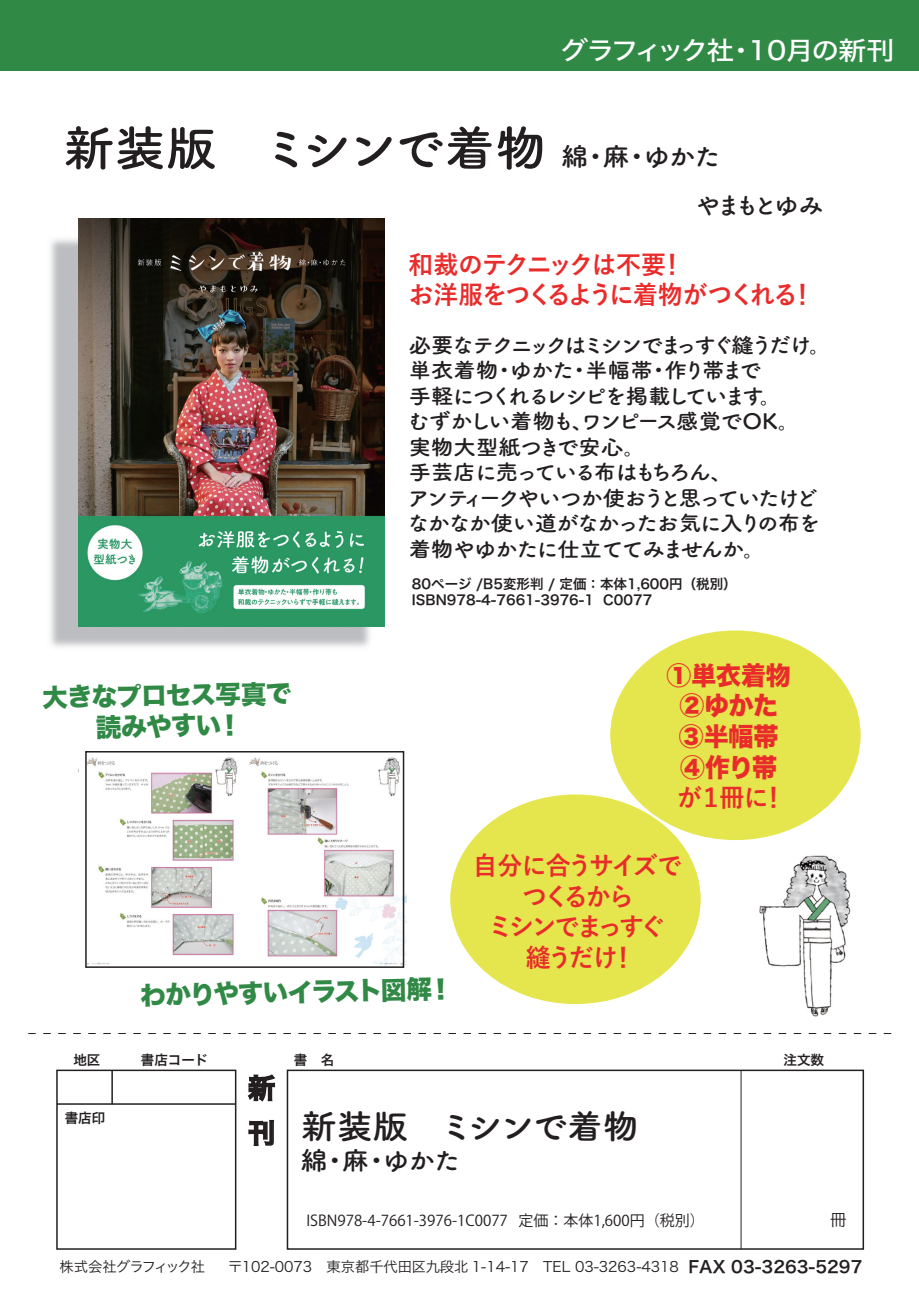
<style>
.page{position:relative;width:919px;height:1289px;background:#fff}
.page>*{position:absolute;margin:0;border:0;box-sizing:border-box;transform-origin:0 0}
.t1{font:700 48.75px "Tsuku A Rd Gothic";color:#231f20;scale:1.05 1}
.t2{font:700 34.05px "Tsuku A Rd Gothic";color:#231f20;scale:1.05 1}
.t3{font:27px "Hira Kaku Pro N W6";color:#231f20}
.t4{font:700 25.5px/30.6px "Yu Go";letter-spacing:-.06em;color:#e92c2b}
.t5{font:25.5px/30.6px "Hira Kaku Std W8";color:#318946;text-align:center}
.t6{font:700 25.5px/30.6px "Yu Go";letter-spacing:-.115em;color:#e92c2b;text-align:center}
.t7{font:25.5px/30.6px "Hira Kaku Std W8";color:#e92c2b;text-align:center}
.t8{font:25.5px "Hiragino Sans W5";letter-spacing:-.07em;color:#fff;scale:1.09 1}
.t9{font:700 25.5px "Tsuku A Rd Gothic";color:#231f20;scale:1.05 1}
.t10{font:700 25.5px "Yu Go";letter-spacing:-.095em;color:#e92c2b}
.t11{font:700 23.25px "Tsuku A Rd Gothic";letter-spacing:-.16em;color:#231f20;scale:1.07 1}
.t12{font:700 21.3px/25.5px "Tsuku A Rd Gothic";letter-spacing:-.1em;color:#231f20;scale:1.05 1}
.t13{font:16.5px "Hira Kaku Pro N W3";color:#231f20}
.t14{font:15px "Koz Go Pr 6 N";color:#231f20}
.t15{font:14.25px "Hira Kaku Pro W3";color:#231f20}
.t16{font:13.5px/16.2px "Hira Kaku Pro W6";color:#231f20}
.s1{font-size:25.5px}
.s2{font-family:"Hira Kaku Pro W6";font-size:16.5px}
</style>
<div class="page">
<div style="left:450px;top:794px;width:250px;height:210px;background:#e5e64d;border-radius:50%"></div>
<div style="left:610px;top:630px;width:250px;height:210px;background:#e5e64d;border-radius:50%"></div>
<div style="left:56px;top:1069px;width:180px;height:180px;border:2px solid #231f20"></div>
<hr style="left:111px;top:1070px;width:2px;height:34px;background:#231f20">
<div style="left:287px;top:1069px;width:577px;height:180px;border:2px solid #231f20"></div>
<hr style="left:740px;top:1070px;width:1px;height:178px;background:#231f20">
<hr style="left:57px;top:1103px;width:179px;height:1px;background:#231f20">
<svg style="left:248px;top:1119px;width:27px;height:27px"></svg>
<svg style="left:247px;top:1074px;width:29px;height:28px"></svg>
<svg style="left:28px;top:1033px;width:863px;height:1px"></svg>
<div style="left:0;top:0;width:918px;height:70px;background:#318946"></div>
<img style="left:50px;top:218px;width:335px;height:429px">
<img style="left:79px;top:218px;width:305px;height:408px">
<img style="left:88px;top:751px;width:318px;height:214px">
<div style="left:85px;top:751px;width:319px;height:216px;border:2px solid #231f20"></div>
<img style="left:759px;top:855px;width:92px;height:162px">
<p class="t8" style="left:560px;top:28px;width:307px">グラフィック社・10月の新刊</p>
<h1 class="t1" style="left:63px;top:110px;width:628px">新装版　ミシンで着物 <span class="s1">綿・麻・ゆかた</span></h1>
<p class="t11" style="left:695px;top:187px;width:121px">やまもとゆみ</p>
<p class="t4" style="left:408px;top:249px;width:408px">和裁のテクニックは不要！<br>お洋服をつくるように着物がつくれる！</p>
<p class="t12" style="left:407px;top:330px;width:406px">必要なテクニックはミシンでまっすぐ縫うだけ。単衣着物・ゆかた・半幅帯・作り帯まで<br>手軽につくれるレシピを掲載しています。<br>むずかしい着物も、ワンピース感覚でOK。<br>実物大型紙つきで安心。<br>手芸店に売っている布はもちろん、<br>アンティークやいつか使おうと思っていたけどなかなか使い道がなかったお気に入りの布を着物やゆかたに仕立ててみませんか。</p>
<p class="t5" style="left:42px;top:683px;width:250px;rotate:-1deg">大きなプロセス写真で読みやすい！</p>
<p class="t16" style="left:412px;top:575px;width:326px">80ページ /B5変形判 / 定価：本体1,600円（税別）<br>ISBN978-4-7661-3976-1 C0077</p>
<p class="t7" style="left:666px;top:660px;width:126px">①単衣着物<br>②ゆかた<br>③半幅帯<br>④作り帯</p>
<p class="t10" style="left:677px;top:783px;width:110px">が１冊に！</p>
<p class="t6" style="left:473px;top:851px;width:211px">自分に合うサイズでつくるから<br>ミシンでまっすぐ<br>縫うだけ！</p>
<p class="t5" style="left:140px;top:980px;width:315px;rotate:-1deg">わかりやすいイラスト図解！</p>
<p class="t16" style="left:73px;top:1050px;width:136px">地区　　　書店コード</p>
<p class="t16" style="left:294px;top:1050px;width:42px">書　名</p>
<p class="t16" style="left:783px;top:1050px;width:42px">注文数</p>
<p class="t16" style="left:65px;top:1109px;width:42px">書店印</p>
<p class="t3" style="left:248px;top:1063px;width:28px">新</p>
<p class="t3" style="left:248px;top:1108px;width:28px">刊</p>
<h2 class="t2" style="left:301px;top:1099px;width:323px">新装版　ミシンで着物</h2>
<p class="t9" style="left:301px;top:1140px;width:153px">綿・麻・ゆかた</p>
<p class="t14" style="left:306px;top:1212px;width:400px">ISBN978-4-7661-3976-1C0077 定価：本体1,600円（税別）</p>
<p class="t13" style="left:829px;top:1205px;width:18px">冊</p>
<p class="t15" style="left:60px;top:1254px;width:804px">株式会社グラフィック社　 〒102-0073　東京都千代田区九段北 1-14-17　TEL 03-3263-4318 <span class="s2">FAX 03-3263-5297</span></p>
</div>
